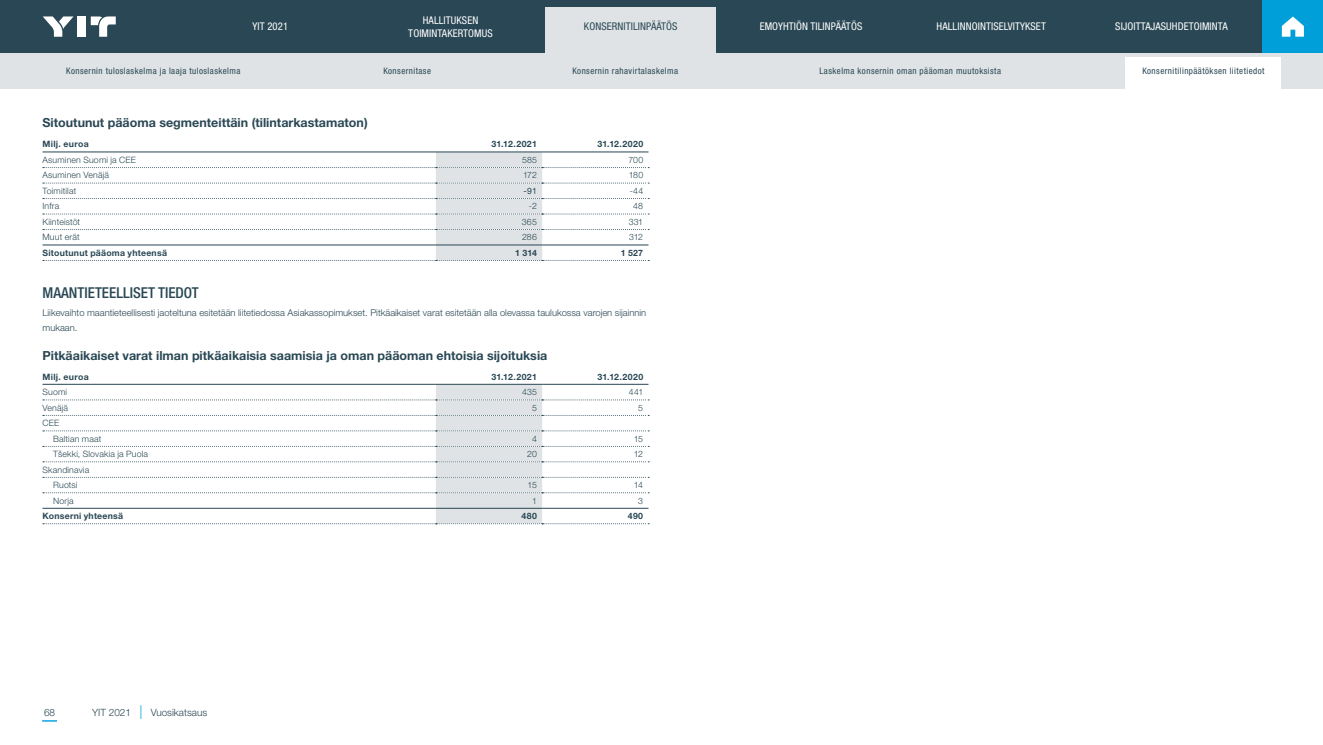
<style>
.page{position:relative;width:1323px;height:745px;background:#fff}
.page>*{position:absolute;margin:0;border:0;box-sizing:border-box;transform-origin:0 0}
.t1{font:500 condensed 15px "Helvetica Neue LT Pro";color:#294754}
.t2{font:700 12.5px "Helvetica Neue LT Pro";color:#294754}
.t3{font:condensed 10.62px/12.5px "Helvetica Neue LT Pro";letter-spacing:.01em;color:#fff;text-align:center}
.t4{font:condensed 10.62px "Helvetica Neue LT Pro";letter-spacing:.01em;color:#294754}
.t5{font:300 10px "Helvetica Neue LT Pro";color:#294754}
.t6{font:300 9.38px/15px "Helvetica Neue LT Pro";color:#294754}
.t7{font:condensed 9px "Helvetica Neue LT Pro";letter-spacing:.05em;color:#294754}
.t8{font:300 8.75px/15.5px "Helvetica Neue LT Pro";letter-spacing:.02em;color:#294754}
.t9{font:700 8.75px "Helvetica Neue LT Pro";letter-spacing:.03em;color:#294754}
.t10{font:8.75px "Helvetica Neue LT Pro";color:#294754}
.s1{font-size:13.75px;color:#009fda}
</style>
<div class="page">
<svg style="left:42px;top:720px;width:15px;height:1px"></svg>
<hr style="left:43px;top:151px;width:393px;height:1px;background:#294754">
<hr style="left:436px;top:151px;width:106px;height:1px;background:#294754">
<hr style="left:542px;top:151px;width:106px;height:1px;background:#294754">
<svg style="left:43px;top:152px;width:606px;height:109px"></svg>
<hr style="left:542px;top:244px;width:106px;height:1px;background:#294754">
<hr style="left:43px;top:383px;width:393px;height:1px;background:#294754">
<hr style="left:436px;top:383px;width:106px;height:1px;background:#294754">
<hr style="left:542px;top:383px;width:106px;height:1px;background:#294754">
<svg style="left:43px;top:384px;width:606px;height:140px"></svg>
<div style="left:0;top:0;width:1323px;height:53px;background:#294754"></div>
<div style="left:77px;top:16px;width:9px;height:21px;background:#fff"></div>
<svg style="left:91px;top:16px;width:25px;height:21px"></svg>
<svg style="left:43px;top:16px;width:31px;height:21px"></svg>
<div style="left:1263px;top:0;width:60px;height:53px;background:#009fda"></div>
<svg style="left:1282px;top:17px;width:22px;height:20px"></svg>
<div style="left:546px;top:7px;width:170px;height:46px;background:#dfe3e5"></div>
<div style="left:0;top:53px;width:1323px;height:36px;background:#dfe3e5"></div>
<div style="left:1125px;top:57px;width:155px;height:32px;background:#fff"></div>
<p class="t3" style="left:252px;top:20px;width:37px">YIT 2021</p>
<p class="t3" style="left:408px;top:14px;width:86px">HALLITUKSEN<br>TOIMINTAKERTOMUS</p>
<p class="t3" style="left:760px;top:20px;width:104px">EMOYHTIÖN TILINPÄÄTÖS</p>
<p class="t3" style="left:936px;top:20px;width:111px">HALLINNOINTISELVITYKSET</p>
<p class="t3" style="left:1115px;top:20px;width:114px">SIJOITTAJASUHDETOIMINTA</p>
<p class="t4" style="left:584px;top:20px;width:95px">KONSERNITILINPÄÄTÖS</p>
<p class="t7" style="left:66px;top:66px;width:176px">Konsernin tuloslaskelma ja laaja tuloslaskelma</p>
<p class="t7" style="left:383px;top:66px;width:49px">Konsernitase</p>
<p class="t7" style="left:572px;top:66px;width:107px">Konsernin rahavirtalaskelma</p>
<p class="t7" style="left:819px;top:66px;width:183px">Laskelma konsernin oman pääoman muutoksista</p>
<p class="t7" style="left:1142px;top:66px;width:124px">Konsernitilinpäätöksen liitetiedot</p>
<h2 class="t2" style="left:43px;top:115px;width:327px">Sitoutunut pääoma segmenteittäin (tilintarkastamaton)</h2>
<p class="t9" style="left:43px;top:139px;width:48px">Milj. euroa</p>
<p class="t9" style="left:491px;top:139px;width:47px">31.12.2021</p>
<p class="t9" style="left:597px;top:139px;width:47px">31.12.2020</p>
<p class="t8" style="left:43px;top:152px;width:95px">Asuminen Suomi ja CEE</p>
<p class="t8" style="left:522px;top:152px;width:16px">585</p>
<p class="t8" style="left:628px;top:152px;width:16px">700</p>
<p class="t8" style="left:43px;top:167px;width:68px">Asuminen Venäjä</p>
<p class="t8" style="left:523px;top:167px;width:15px">172</p>
<p class="t8" style="left:629px;top:167px;width:16px">180</p>
<p class="t8" style="left:43px;top:183px;width:35px">Toimitilat</p>
<p class="t10" style="left:524px;top:185px;width:15px">-91</p>
<p class="t8" style="left:630px;top:183px;width:15px">-44</p>
<p class="t8" style="left:43px;top:198px;width:18px">Infra</p>
<p class="t8" style="left:529px;top:198px;width:9px">-2</p>
<p class="t8" style="left:633px;top:198px;width:11px">48</p>
<p class="t8" style="left:43px;top:214px;width:39px">Kiinteistöt</p>
<p class="t8" style="left:522px;top:214px;width:16px">365</p>
<p class="t8" style="left:629px;top:214px;width:16px">331</p>
<p class="t8" style="left:43px;top:229px;width:39px">Muut erät</p>
<p class="t8" style="left:522px;top:229px;width:16px">286</p>
<p class="t8" style="left:629px;top:229px;width:15px">312</p>
<p class="t9" style="left:43px;top:247px;width:126px">Sitoutunut pääoma yhteensä</p>
<p class="t9" style="left:515px;top:247px;width:23px">1 314</p>
<p class="t9" style="left:621px;top:247px;width:24px">1 527</p>
<h1 class="t1" style="left:43px;top:284px;width:158px">MAANTIETEELLISET TIEDOT</h1>
<p class="t6" style="left:43px;top:304px;width:605px">Liikevaihto maantieteellisesti jaoteltuna esitetään liitetiedossa Asiakassopimukset. Pitkäaikaiset varat esitetään alla olevassa taulukossa varojen sijainnin mukaan.</p>
<h2 class="t2" style="left:43px;top:347px;width:506px">Pitkäaikaiset varat ilman pitkäaikaisia saamisia ja oman pääoman ehtoisia sijoituksia</h2>
<p class="t9" style="left:43px;top:371px;width:48px">Milj. euroa</p>
<p class="t9" style="left:491px;top:371px;width:47px">31.12.2021</p>
<p class="t9" style="left:597px;top:371px;width:47px">31.12.2020</p>
<p class="t8" style="left:43px;top:384px;width:26px">Suomi</p>
<p class="t8" style="left:522px;top:384px;width:16px">435</p>
<p class="t8" style="left:629px;top:384px;width:16px">441</p>
<p class="t8" style="left:43px;top:399px;width:27px">Venäjä</p>
<p class="t8" style="left:532px;top:399px;width:6px">5</p>
<p class="t8" style="left:638px;top:399px;width:6px">5</p>
<p class="t8" style="left:53px;top:415px;width:50px;text-indent:-11px">CEE<br>Baltian maat</p>
<p class="t8" style="left:532px;top:430px;width:6px">4</p>
<p class="t8" style="left:634px;top:430px;width:11px">15</p>
<p class="t8" style="left:53px;top:446px;width:96px">Tšekki, Slovakia ja Puola</p>
<p class="t8" style="left:527px;top:446px;width:11px">20</p>
<p class="t8" style="left:634px;top:446px;width:11px">12</p>
<p class="t8" style="left:43px;top:461px;width:48px;text-align:center">Skandinavia<br>Ruotsi</p>
<p class="t8" style="left:527px;top:477px;width:11px">15</p>
<p class="t8" style="left:634px;top:477px;width:11px">14</p>
<p class="t8" style="left:53px;top:492px;width:22px">Norja</p>
<p class="t8" style="left:532px;top:492px;width:6px">1</p>
<p class="t8" style="left:638px;top:492px;width:6px">3</p>
<p class="t9" style="left:43px;top:510px;width:82px">Konserni yhteensä</p>
<p class="t9" style="left:521px;top:510px;width:17px">480</p>
<p class="t9" style="left:628px;top:510px;width:17px">490</p>
<p class="t5" style="left:44px;top:705px;width:13px">68</p>
<p class="t5" style="left:92px;top:705px;width:117px">YIT 2021 <span class="s1">|</span> Vuosikatsaus</p>
</div>
